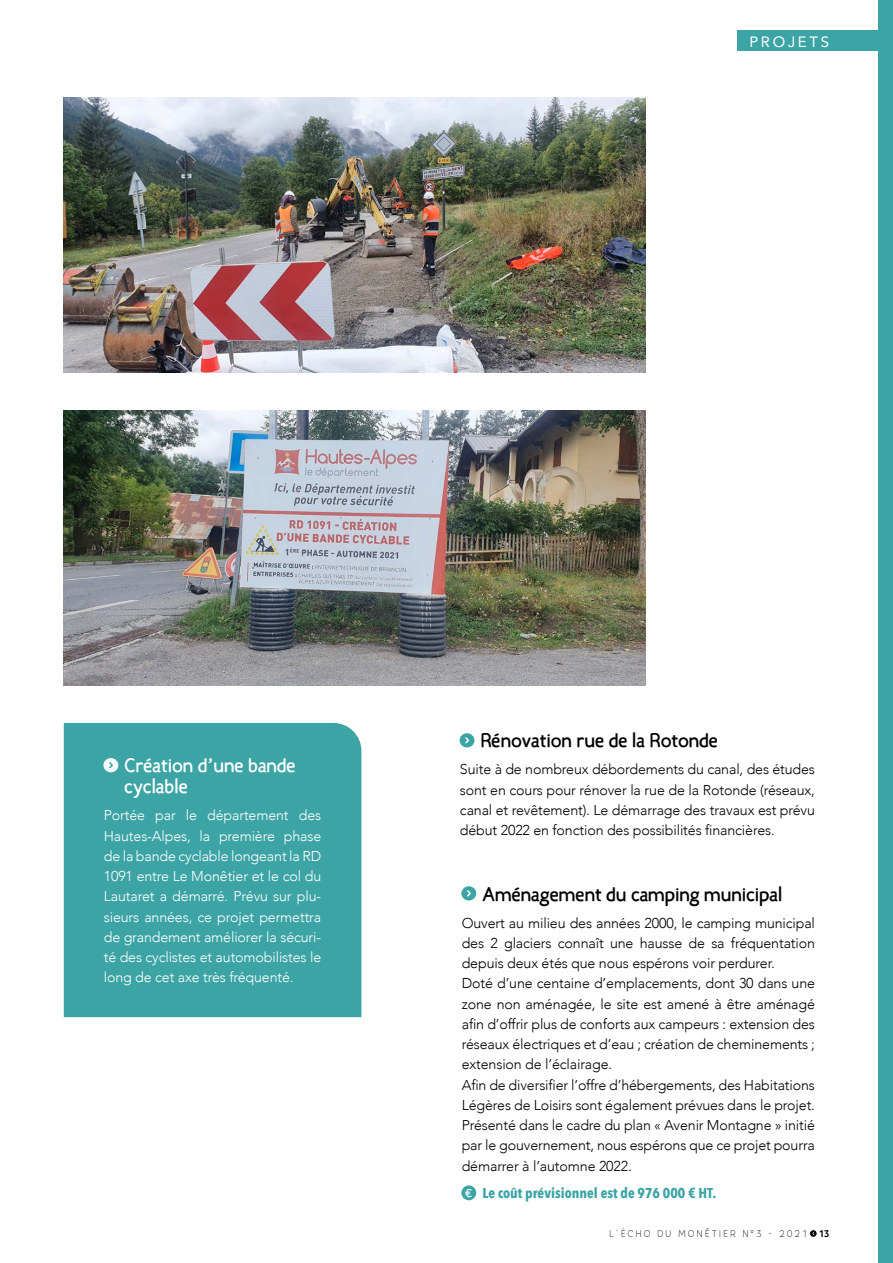
<style>
.page{position:relative;width:893px;height:1263px;background:#fff}
.page>*{position:absolute;margin:0;border:0;box-sizing:border-box;transform-origin:0 0}
.t1{font:700 19.5px "Candela";color:#020202}
.t2{font:700 19.5px/21px "Candela";color:#fff}
.t3{font:15px "Avenir";letter-spacing:.18em;color:#fff}
.t4{font:300 14.25px/20.2px "Avenir";letter-spacing:-.01em;color:#000}
.t5{font:300 14.25px/20.2px "Avenir";letter-spacing:-.01em;color:#fff;text-align:justify}
.t6{font:700 14.25px "Avenir Next Condensed";color:#3ca4a5}
.t7{font:100 9.75px "Core Rhino 25";letter-spacing:.22em;color:#000;scale:.9 1}
.s1{font-family:"Candela";font-size:11.25px;color:#fff}
.s2{font-family:"Core Rhino 65";font-weight:700}
</style>
<div class="page">
<svg style="left:810px;top:1230px;width:7px;height:7px"></svg>
<img style="left:64px;top:98px;width:581px;height:275px">
<img style="left:64px;top:410px;width:581px;height:275px">
<div style="left:461px;top:886px;width:15px;height:14px;background:#3ca4a5;border-radius:50%"></div>
<svg style="left:466px;top:890px;width:5px;height:6px"></svg>
<div style="left:461px;top:1185px;width:15px;height:15px;background:#3ca4a5;border-radius:50%"></div>
<div style="left:460px;top:733px;width:14px;height:14px;background:#3ca4a5;border-radius:50%"></div>
<svg style="left:465px;top:737px;width:4px;height:6px"></svg>
<div style="left:64px;top:723px;width:297px;height:294px;background:#3ca4a5"></div>
<div style="left:103px;top:758px;width:15px;height:14px;background:#fff;border-radius:50%"></div>
<svg style="left:109px;top:762px;width:4px;height:6px"></svg>
<div style="left:878px;top:0;width:15px;height:1263px;background:#3ca4a5"></div>
<div style="left:738px;top:31px;width:155px;height:20px;background:#3ca4a5"></div>
<p class="t3" style="left:749px;top:30px;width:81px">PROJETS</p>
<h1 class="t2" style="left:124px;top:755px;width:173px">Création d’une bande cyclable</h1>
<p class="t5" style="left:104px;top:805px;width:219px">Portée par le département des Hautes-Alpes, la première phase de la bande cyclable longeant la RD 1091 entre Le Monêtier et le col du Lautaret a démarré. Prévu sur plu&shy;sieurs années, ce projet permettra de grandement améliorer la sécuri&shy;té des cyclistes et automobilistes le long de cet axe très fréquenté.</p>
<h1 class="t1" style="left:480px;top:728px;width:239px">Rénovation rue de la Rotonde</h1>
<p class="t4" style="left:460px;top:759px;width:357px;text-align:justify">Suite à de nombreux débordements du canal, des études sont en cours pour rénover la rue de la Rotonde (réseaux, canal et revêtement). Le démarrage des travaux est prévu début 2022 en fonction des possibilités financières.</p>
<h1 class="t1" style="left:482px;top:881px;width:302px">Aménagement du camping municipal</h1>
<p class="t4" style="left:462px;top:912px;width:355px">Ouvert au milieu des années 2000, le camping municipal des 2 glaciers connaît une hausse de sa fréquentation depuis deux étés que nous espérons voir perdurer.<br>Doté d’une centaine d’emplacements, dont 30 dans une zone non aménagée, le site est amené à être aménagé afin d’offrir plus de conforts aux campeurs : extension des réseaux électriques et d’eau ; création de cheminements ; extension de l’éclairage.<br>Afin de diversifier l’offre d’hébergements, des Habitations Légères de Loisirs sont également prévues dans le projet.<br>Présenté dans le cadre du plan « Avenir Montagne » initié par le gouvernement, nous espérons que ce projet pourra démarrer à l’automne 2022.</p>
<p class="t6" style="left:465px;top:1184px;width:253px"><span class="s1">€</span> Le coût prévisionnel est de 976 000 € HT.</p>
<p class="t7" style="left:609px;top:1227px;width:246px">L’ÉCHO DU MONÊTIER N°3 - 2021 <span class="s2">13</span></p>
</div>
